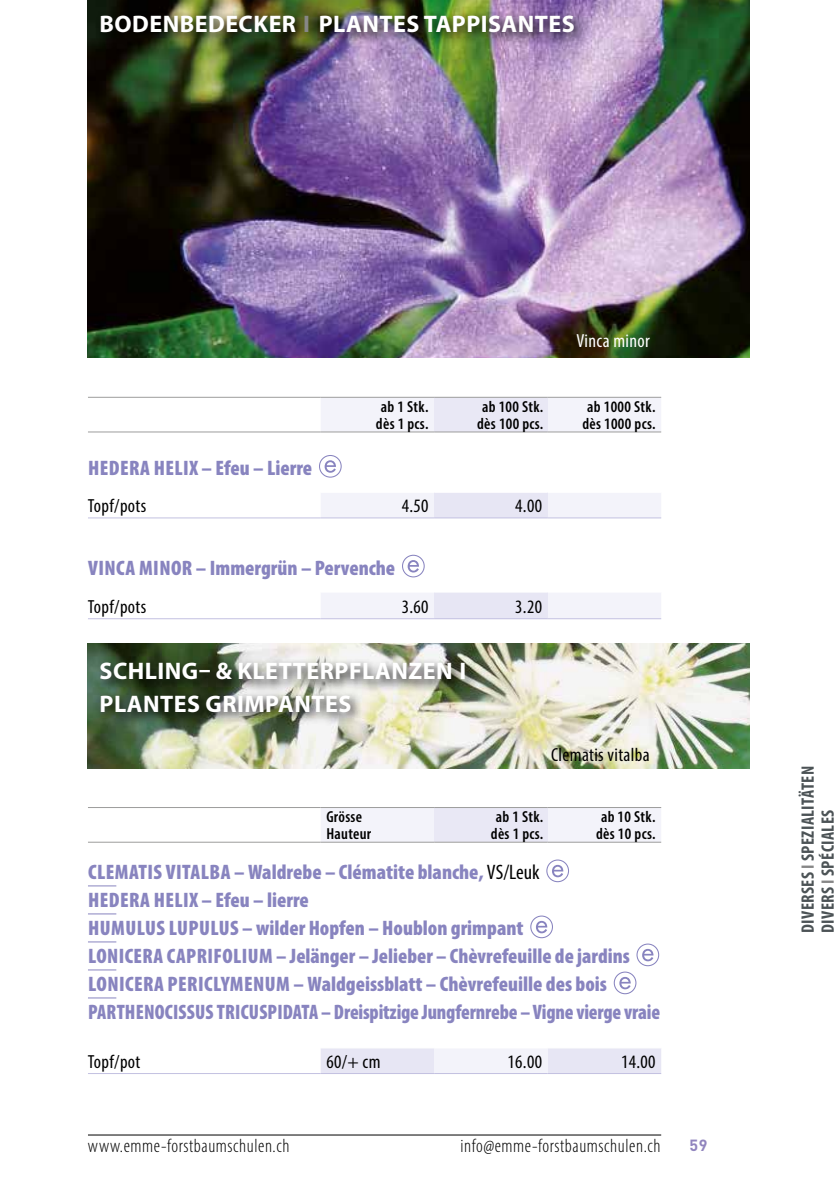
<style>
.page{position:relative;width:840px;height:1191px;background:#fff}
.page>*{position:absolute;margin:0;border:0;box-sizing:border-box;transform-origin:0 0}
.t1{font:700 24px/32px "Myriad Pro";letter-spacing:.02em;color:#fff}
.t2{font:900 condensed 21px/28px "Myriad Pro";color:#8884bf}
.t3{font:900 condensed 21px "Myriad Pro";letter-spacing:.02em;color:#8884bf}
.t4{font:condensed 19px "Myriad Pro";letter-spacing:.02em;color:#000}
.t5{font:300 condensed 19px "Myriad Pro";letter-spacing:.03em;color:#000}
.t6{font:condensed 19px "Myriad Pro";letter-spacing:.02em;color:#fff}
.t7{font:700 condensed 18px/20px "Myriad Pro";letter-spacing:.02em;color:#4c5356}
.t8{font:600 condensed 16px/17px "Myriad Pro";letter-spacing:.02em;color:#000;text-align:center}
.t9{font:700 16px "DIN";color:#9185be}
.s1{color:#878787}
.s2{font-weight:400;color:#000}
</style>
<div class="page">
<hr style="left:88px;top:1134px;width:572px;height:1px;background:#000">
<img style="left:88px;top:0;width:660px;height:357px">
<svg style="left:88px;top:885px;width:28px;height:1px"></svg>
<svg style="left:88px;top:913px;width:28px;height:1px"></svg>
<svg style="left:88px;top:941px;width:28px;height:1px"></svg>
<svg style="left:88px;top:969px;width:28px;height:1px"></svg>
<svg style="left:88px;top:997px;width:28px;height:1px"></svg>
<div style="left:546px;top:859px;width:22px;height:23px;border:1px solid #8884bf;border-radius:50%"></div>
<svg style="left:552px;top:865px;width:11px;height:12px"></svg>
<div style="left:530px;top:915px;width:22px;height:23px;border:1px solid #8884bf;border-radius:50%"></div>
<svg style="left:536px;top:921px;width:11px;height:12px"></svg>
<div style="left:636px;top:943px;width:22px;height:23px;border:1px solid #8884bf;border-radius:50%"></div>
<svg style="left:642px;top:949px;width:11px;height:12px"></svg>
<div style="left:613px;top:971px;width:23px;height:23px;border:1px solid #8884bf;border-radius:50%"></div>
<svg style="left:619px;top:977px;width:11px;height:12px"></svg>
<div style="left:321px;top:1048px;width:339px;height:25px;background:#e7e6f4"></div>
<div style="left:434px;top:1048px;width:113px;height:25px;background:#f3f3fa"></div>
<hr style="left:88px;top:1073px;width:232px;height:1px;background:#c3c1e1">
<hr style="left:320px;top:1073px;width:114px;height:1px;background:#c3c1e1">
<hr style="left:434px;top:1073px;width:113px;height:1px;background:#c3c1e1">
<hr style="left:547px;top:1073px;width:113px;height:1px;background:#c3c1e1">
<div style="left:320px;top:808px;width:340px;height:34px;background:#f3f3fa"></div>
<div style="left:434px;top:807px;width:113px;height:35px;background:#e9e8f5"></div>
<hr style="left:88px;top:807px;width:232px;height:1px;background:#9d9d9c">
<hr style="left:320px;top:807px;width:114px;height:1px;background:#9d9d9c">
<hr style="left:434px;top:807px;width:113px;height:1px;background:#9d9d9c">
<hr style="left:547px;top:807px;width:113px;height:1px;background:#9d9d9c">
<hr style="left:88px;top:842px;width:232px;height:1px;background:#9d9d9c">
<hr style="left:320px;top:842px;width:114px;height:1px;background:#9d9d9c">
<hr style="left:434px;top:842px;width:113px;height:1px;background:#9d9d9c">
<hr style="left:547px;top:842px;width:113px;height:1px;background:#9d9d9c">
<div style="left:95px;top:11px;width:491px;height:35px;background:#000;opacity:.85"></div>
<div style="left:319px;top:455px;width:22px;height:22px;border:1px solid #8884bf;border-radius:50%"></div>
<svg style="left:324px;top:460px;width:12px;height:13px"></svg>
<div style="left:321px;top:493px;width:339px;height:24px;background:#f3f3fa"></div>
<div style="left:434px;top:492px;width:113px;height:26px;background:#e7e6f4"></div>
<hr style="left:434px;top:492px;width:113px;height:1px;background:#fff">
<hr style="left:88px;top:517px;width:232px;height:1px;background:#c3c1e1">
<hr style="left:320px;top:517px;width:114px;height:1px;background:#c3c1e1">
<hr style="left:434px;top:517px;width:113px;height:1px;background:#c3c1e1">
<hr style="left:547px;top:517px;width:113px;height:1px;background:#c3c1e1">
<div style="left:402px;top:555px;width:22px;height:22px;border:1px solid #8884bf;border-radius:50%"></div>
<svg style="left:407px;top:560px;width:12px;height:12px"></svg>
<div style="left:321px;top:592px;width:339px;height:26px;background:#f3f3fa"></div>
<div style="left:434px;top:592px;width:113px;height:27px;background:#e7e6f4"></div>
<hr style="left:88px;top:618px;width:232px;height:1px;background:#c3c1e1">
<hr style="left:320px;top:618px;width:114px;height:1px;background:#c3c1e1">
<hr style="left:434px;top:618px;width:113px;height:1px;background:#c3c1e1">
<hr style="left:547px;top:618px;width:113px;height:1px;background:#c3c1e1">
<div style="left:321px;top:398px;width:339px;height:33px;background:#f3f3fa"></div>
<div style="left:434px;top:397px;width:113px;height:35px;background:#e9e8f5"></div>
<hr style="left:88px;top:397px;width:232px;height:1px;background:#9d9d9c">
<hr style="left:320px;top:397px;width:114px;height:1px;background:#9d9d9c">
<hr style="left:434px;top:397px;width:113px;height:1px;background:#9d9d9c">
<hr style="left:547px;top:397px;width:113px;height:1px;background:#9d9d9c">
<hr style="left:88px;top:431px;width:232px;height:1px;background:#9d9d9c">
<hr style="left:320px;top:431px;width:114px;height:1px;background:#9d9d9c">
<hr style="left:434px;top:431px;width:113px;height:1px;background:#9d9d9c">
<hr style="left:547px;top:431px;width:113px;height:1px;background:#9d9d9c">
<img style="left:88px;top:643px;width:660px;height:125px">
<div style="left:95px;top:658px;width:383px;height:67px;background:#000;opacity:.85"></div>
<p class="t1" style="left:99px;top:7px;width:476px">BODENBEDECKER <span class="s1">I</span> PLANTES TAPPISANTES</p>
<p class="t6" style="left:576px;top:329px;width:75px">Vinca minor</p>
<p class="t8" style="left:376px;top:398px;width:54px">ab 1 Stk. dès 1 pcs.</p>
<p class="t8" style="left:477px;top:398px;width:68px">ab 100 Stk. dès 100 pcs.</p>
<p class="t8" style="left:582px;top:398px;width:75px">ab 1000 Stk. dès 1000 pcs.</p>
<p class="t3" style="left:88px;top:454px;width:225px">HEDERA HELIX – Efeu – Lierre</p>
<p class="t4" style="left:88px;top:494px;width:60px">Topf/pots</p>
<p class="t4" style="left:401px;top:494px;width:28px">4.50</p>
<p class="t4" style="left:515px;top:494px;width:28px">4.00</p>
<p class="t2" style="left:88px;top:553px;width:308px">VINCA MINOR – Immergrün – Pervenche</p>
<p class="t4" style="left:88px;top:595px;width:60px">Topf/pots</p>
<p class="t4" style="left:401px;top:595px;width:28px">3.60</p>
<p class="t4" style="left:515px;top:595px;width:28px">3.20</p>
<p class="t1" style="left:99px;top:654px;width:368px">SCHLING– &amp; KLETTERPFLANZEN I<br>PLANTES GRIMPANTES</p>
<p class="t4" style="left:551px;top:743px;width:100px">Clematis vitalba</p>
<p class="t8" style="left:326px;top:808px;width:46px;text-align:left">Grösse<br>Hauteur</p>
<p class="t8" style="left:490px;top:808px;width:54px">ab 1 Stk. dès 1 pcs.</p>
<p class="t8" style="left:595px;top:808px;width:61px">ab 10 Stk. dès 10 pcs.</p>
<p class="t2" style="left:88px;top:857px;width:573px">CLEMATIS VITALBA – Waldrebe – Clématite blanche, <span class="s2">VS/Leuk<br></span>HEDERA HELIX – Efeu – lierre<br>HUMULUS LUPULUS – wilder Hopfen – Houblon grimpant<br>LONICERA CAPRIFOLIUM – Jelänger – Jelieber – Chèvrefeuille de jardins LONICERA PERICLYMENUM – Waldgeissblatt – Chèvrefeuille des bois PARTHENOCISSUS TRICUSPIDATA – Dreispitzige Jungfernrebe – Vigne vierge vraie</p>
<p class="t4" style="left:88px;top:1050px;width:54px">Topf/pot</p>
<p class="t4" style="left:326px;top:1050px;width:56px">60/+ cm</p>
<p class="t4" style="left:507px;top:1050px;width:36px">16.00</p>
<p class="t4" style="left:620px;top:1050px;width:36px">14.00</p>
<p class="t5" style="left:88px;top:1135px;width:203px">www.emme-forstbaumschulen.ch</p>
<p class="t5" style="left:460px;top:1135px;width:201px">info@emme-forstbaumschulen.ch</p>
<p class="t9" style="left:689px;top:1135px;width:19px">59</p>
<p class="t7" style="left:796px;top:932px;width:168px;rotate:-90deg">DIVERSES <span class="s1">I</span> SPEZIALITÄTEN<br>DIVERS <span class="s1">I</span> SPÉCIALES</p>
</div>
